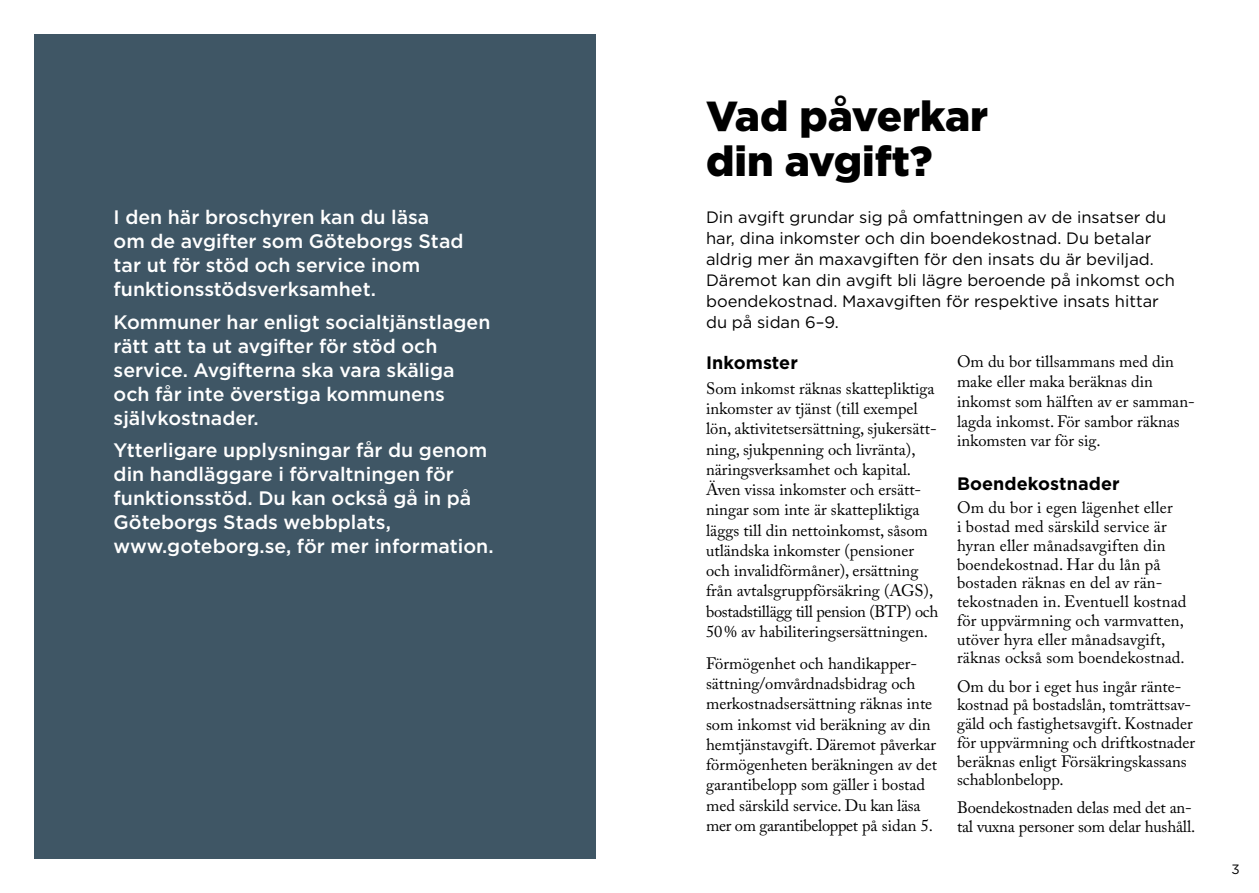
<style>
.page{position:relative;width:1259px;height:893px;background:#fff}
.page>*{position:absolute;margin:0;border:0;box-sizing:border-box;transform-origin:0 0}
.t1{font:900 42px/45px "Gotham";color:#000}
.t2{font:500 19.5px/24px "Gotham";color:#fff}
.t3{font:700 18px "Gotham";letter-spacing:.005em;color:#000}
.t4{font:16.5px/20.2px "Adobe Caslon Pro";color:#000}
.t5{font:16.5px/21px "Gotham";color:#000}
.t6{font:13.5px "Gotham";color:#000}
</style>
<div class="page">
<div style="left:34px;top:34px;width:561px;height:825px;background:#3f5665"></div>
<p class="t2" style="left:114px;top:205px;width:351px">I den här broschyren kan du läsa om de avgifter som Göteborgs Stad tar ut för stöd och service inom funktionsstödsverksamhet.</p>
<p class="t2" style="left:114px;top:310px;width:378px">Kommuner har enligt socialtjänstlagen rätt att ta ut avgifter för stöd och service. Avgifterna ska vara skäliga och får inte överstiga kommunens självkostnader.</p>
<p class="t2" style="left:114px;top:438px;width:381px">Ytterligare upplysningar får du genom din handläggare i förvaltningen för funktionsstöd. Du kan också gå in på Göteborgs Stads webbplats, www.goteborg.se, för mer information.</p>
<h1 class="t1" style="left:706px;top:94px;width:284px">Vad påverkar din avgift?</h1>
<p class="t5" style="left:706px;top:206px;width:470px">Din avgift grundar sig på omfattningen av de insatser du har, dina inkomster och din boendekostnad. Du betalar aldrig mer än maxavgiften för den insats du är beviljad.<br>Däremot kan din avgift bli lägre beroende på inkomst och boendekostnad. Maxavgiften för respektive insats hittar du på sidan 6–9.</p>
<p class="t3" style="left:706px;top:351px;width:93px">Inkomster</p>
<p class="t4" style="left:706px;top:378px;width:234px">Som inkomst räknas skattepliktiga inkomster av tjänst (till exempel lön, aktivitetsersättning, sjukersätt&shy;ning, sjukpenning och livränta), näringsverksamhet och kapital.<br>Även vissa inkomster och ersätt&shy;ningar som inte är skattepliktiga läggs till din nettoinkomst, såsom utländska inkomster (pensioner och invalidförmåner), ersättning från avtalsgruppförsäkring (AGS), bostadstillägg till pension (BTP) och 50% av habiliteringsersättningen.</p>
<p class="t4" style="left:706px;top:653px;width:232px">Förmögenhet och handikapper&shy;sättning/omvårdnadsbidrag och merkostnadsersättning räknas inte som inkomst vid beräkning av din hemtjänstavgift. Däremot påverkar förmögenheten beräkningen av det garantibelopp som gäller i bostad med särskild service. Du kan läsa mer om garantibeloppet på sidan 5.</p>
<p class="t4" style="left:957px;top:351px;width:239px;line-height:19.8px">Om du bor tillsammans med din make eller maka beräknas din inkomst som hälften av er samman&shy;lagda inkomst. För sambor räknas inkomsten var för sig.</p>
<p class="t3" style="left:957px;top:472px;width:164px">Boendekostnader</p>
<p class="t4" style="left:957px;top:498px;width:231px;line-height:18.8px">Om du bor i egen lägenhet eller<br>i bostad med särskild service är hyran eller månadsavgiften din boendekostnad. Har du lån på bostaden räknas en del av rän&shy;tekostnaden in. Eventuell kostnad för uppvärmning och varmvatten, utöver hyra eller månadsavgift, räknas också som boendekostnad.</p>
<p class="t4" style="left:957px;top:676px;width:240px;line-height:18.8px">Om du bor i eget hus ingår ränte&shy;kostnad på bostadslån, tomträttsav&shy;gäld och fastighetsavgift. Kostnader för uppvärmning och driftkostnader beräknas enligt Försäkringskassans schablonbelopp.</p>
<p class="t4" style="left:957px;top:798px;width:240px;line-height:18.8px">Boendekostnaden delas med det an&shy;tal vuxna personer som delar hushåll.</p>
<p class="t6" style="left:1231px;top:861px;width:10px">3</p>
</div>
